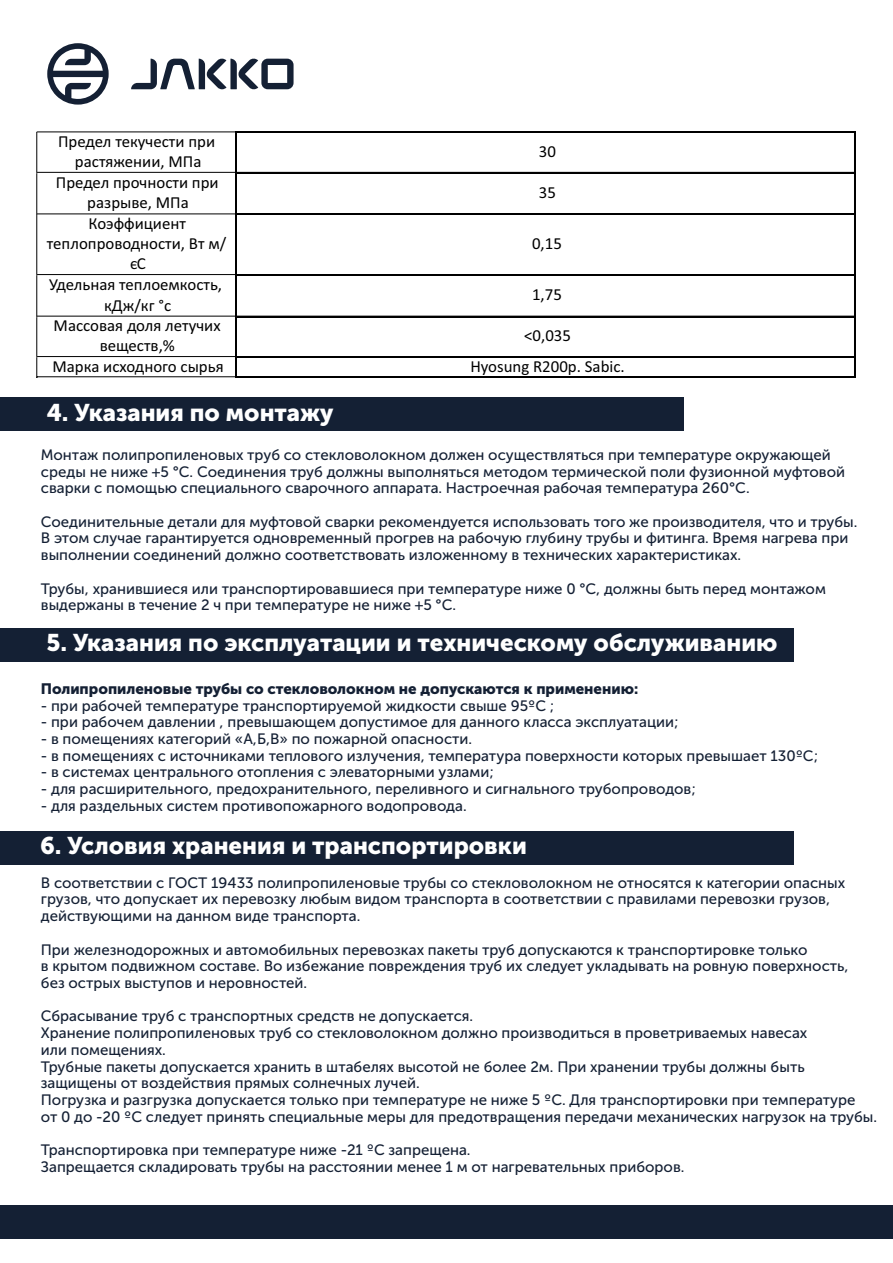
<style>
.page{position:relative;width:893px;height:1263px;background:#fff}
.page>*{position:absolute;margin:0;border:0;box-sizing:border-box;transform-origin:0 0}
.t1{font:24px "Museo Sans Cyrl 900";color:#fff}
.t2{font:16.8px/20.2px "Calibri";color:#000;text-align:center}
.t3{font:15px/16.6px "Museo Sans Cyrl 500";color:#142034}
.t4{font:15px "Museo Sans Cyrl 900";color:#142034}
</style>
<div class="page">
<svg style="left:131px;top:58px;width:163px;height:32px"></svg>
<svg style="left:47px;top:43px;width:62px;height:62px"></svg>
<div style="left:0;top:397px;width:684px;height:34px;background:#142034"></div>
<div style="left:0;top:1206px;width:893px;height:33px;background:#142034"></div>
<div style="left:0;top:628px;width:794px;height:33px;background:#142034"></div>
<div style="left:0;top:831px;width:794px;height:33px;background:#142034"></div>
<hr style="left:38px;top:132px;width:198px;height:1px;background:#000">
<hr style="left:237px;top:132px;width:617px;height:1px;background:#000">
<hr style="left:37px;top:133px;width:1px;height:39px;background:#000">
<hr style="left:236px;top:133px;width:1px;height:39px;background:#000">
<hr style="left:235px;top:133px;width:1px;height:39px;background:#000">
<hr style="left:854px;top:133px;width:2px;height:39px;background:#000">
<hr style="left:38px;top:172px;width:198px;height:1px;background:#000">
<hr style="left:237px;top:172px;width:617px;height:1px;background:#000">
<hr style="left:37px;top:173px;width:1px;height:41px;background:#000">
<hr style="left:236px;top:173px;width:1px;height:41px;background:#000">
<hr style="left:235px;top:173px;width:1px;height:41px;background:#000">
<hr style="left:854px;top:173px;width:2px;height:41px;background:#000">
<hr style="left:38px;top:214px;width:198px;height:1px;background:#000">
<hr style="left:237px;top:214px;width:617px;height:1px;background:#000">
<hr style="left:37px;top:215px;width:1px;height:60px;background:#000">
<hr style="left:236px;top:215px;width:1px;height:60px;background:#000">
<hr style="left:235px;top:215px;width:1px;height:60px;background:#000">
<hr style="left:854px;top:215px;width:2px;height:60px;background:#000">
<hr style="left:38px;top:274px;width:198px;height:1px;background:#000">
<hr style="left:237px;top:275px;width:617px;height:1px;background:#000">
<hr style="left:237px;top:274px;width:617px;height:1px;background:#000">
<hr style="left:37px;top:276px;width:1px;height:40px;background:#000">
<hr style="left:236px;top:276px;width:1px;height:40px;background:#000">
<hr style="left:235px;top:276px;width:1px;height:40px;background:#000">
<hr style="left:854px;top:276px;width:2px;height:40px;background:#000">
<hr style="left:38px;top:316px;width:198px;height:1px;background:#000">
<hr style="left:237px;top:316px;width:617px;height:1px;background:#000">
<hr style="left:37px;top:317px;width:1px;height:40px;background:#000">
<hr style="left:236px;top:317px;width:1px;height:40px;background:#000">
<hr style="left:235px;top:317px;width:1px;height:40px;background:#000">
<hr style="left:854px;top:317px;width:2px;height:40px;background:#000">
<hr style="left:38px;top:356px;width:198px;height:1px;background:#000">
<hr style="left:237px;top:357px;width:617px;height:1px;background:#000">
<hr style="left:237px;top:356px;width:617px;height:1px;background:#000">
<svg style="left:37px;top:356px;width:1px;height:22px"></svg>
<hr style="left:38px;top:376px;width:198px;height:1px;background:#000">
<svg style="left:235px;top:357px;width:2px;height:21px"></svg>
<hr style="left:237px;top:377px;width:617px;height:1px;background:#000">
<hr style="left:237px;top:376px;width:617px;height:1px;background:#000">
<svg style="left:854px;top:357px;width:2px;height:21px"></svg>
<p class="t2" style="left:58px;top:132px;width:159px">Предел текучести при растяжении, МПа</p>
<p class="t2" style="left:539px;top:142px;width:19px">30</p>
<p class="t2" style="left:56px;top:174px;width:164px">Предел прочности при разрыве, МПа</p>
<p class="t2" style="left:539px;top:184px;width:19px">35</p>
<p class="t2" style="left:47px;top:214px;width:181px">Коэффициент теплопроводности, Вт м/ єС</p>
<p class="t2" style="left:532px;top:234px;width:31px">0,15</p>
<p class="t2" style="left:49px;top:276px;width:174px">Удельная теплоемкость, кДж/кг °с</p>
<p class="t2" style="left:532px;top:286px;width:31px">1,75</p>
<p class="t2" style="left:54px;top:316px;width:169px">Массовая доля летучих веществ,%</p>
<p class="t2" style="left:524px;top:326px;width:48px">&lt;0,035</p>
<p class="t2" style="left:53px;top:358px;width:173px">Марка исходного сырья</p>
<p class="t2" style="left:470px;top:358px;width:156px">Hyosung R200p. Sabic.</p>
<h1 class="t1" style="left:47px;top:403px;width:288px">4. Указания по монтажу</h1>
<p class="t3" style="left:41px;top:448px;width:806px">Монтаж полипропиленовых труб со стекловолокном должен осуществляться при температуре окружающей среды не ниже +5 °С. Соединения труб должны выполняться методом термической поли фузионной муфтовой сварки с помощью специального сварочного аппарата. Настроечная рабочая температура 260°С.</p>
<p class="t3" style="left:41px;top:515px;width:818px">Соединительные детали для муфтовой сварки рекомендуется использовать того же производителя, что и трубы.<br>В этом случае гарантируется одновременный прогрев на рабочую глубину трубы и фитинга. Время нагрева при выполнении соединений должно соответствовать изложенному в технических характеристиках.</p>
<p class="t3" style="left:41px;top:581px;width:787px">Трубы, хранившиеся или транспортировавшиеся при температуре ниже 0 °С, должны быть перед монтажом выдержаны в течение 2 ч при температуре не ниже +5 °С.</p>
<h1 class="t1" style="left:46px;top:633px;width:733px">5. Указания по эксплуатации и техническому обслуживанию</h1>
<p class="t4" style="left:41px;top:682px;width:599px">Полипропиленовые трубы со стекловолокном не допускаются к применению:</p>
<p class="t3" style="left:41px;top:698px;width:515px">- при рабочей температуре транспортируемой жидкости свыше 95ºС ;</p>
<p class="t3" style="left:41px;top:715px;width:639px">- при рабочем давлении , превышающем допустимое для данного класса эксплуатации;</p>
<p class="t3" style="left:41px;top:732px;width:433px">- в помещениях категорий «А,Б,В» по пожарной опасности.</p>
<p class="t3" style="left:41px;top:748px;width:779px">- в помещениях с источниками теплового излучения, температура поверхности которых превышает 130ºС;</p>
<p class="t3" style="left:41px;top:765px;width:454px">- в системах центрального отопления с элеваторными узлами;</p>
<p class="t3" style="left:41px;top:782px;width:656px">- для расширительного, предохранительного, переливного и сигнального трубопроводов;</p>
<p class="t3" style="left:41px;top:799px;width:427px">- для раздельных систем противопожарного водопровода.</p>
<h1 class="t1" style="left:40px;top:836px;width:488px">6. Условия хранения и транспортировки</h1>
<p class="t3" style="left:41px;top:876px;width:806px">В соответствии с ГОСТ 19433 полипропиленовые трубы со стекловолокном не относятся к категории опасных грузов, что допускает их перевозку любым видом транспорта в соответствии с правилами перевозки грузов, действующими на данном виде транспорта.</p>
<p class="t3" style="left:41px;top:942px;width:809px">При железнодорожных и автомобильных перевозках пакеты труб допускаются к транспортировке только<br>в крытом подвижном составе. Во избежание повреждения труб их следует укладывать на ровную поверхность, без острых выступов и неровностей.</p>
<p class="t3" style="left:41px;top:1009px;width:838px">Сбрасывание труб с транспортных средств не допускается.<br>Хранение полипропиленовых труб со стекловолокном должно производиться в проветриваемых навесах<br>или помещениях.<br>Трубные пакеты допускается хранить в штабелях высотой не более 2м. При хранении трубы должны быть защищены от воздействия прямых солнечных лучей.<br>Погрузка и разгрузка допускается только при температуре не ниже 5 ºС. Для транспортировки при температуре<br>от 0 до -20 ºС следует принять специальные меры для предотвращения передачи механических нагрузок на трубы.</p>
<p class="t3" style="left:41px;top:1143px;width:645px">Транспортировка при температуре ниже -21 ºС запрещена.<br>Запрещается складировать трубы на расстоянии менее 1 м от нагревательных приборов.</p>
</div>
